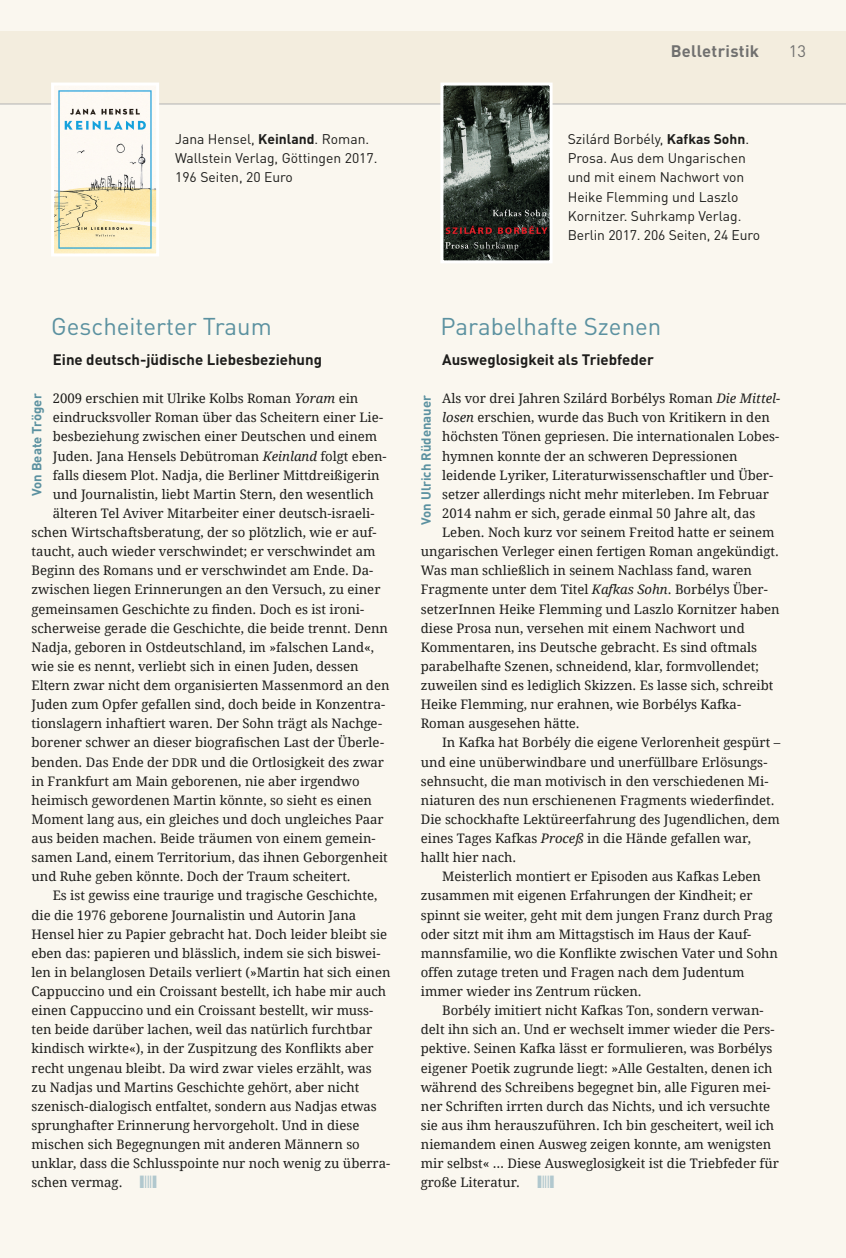
<style>
.page{position:relative;width:846px;height:1258px;background:#fff}
.page>*{position:absolute;margin:0;border:0;box-sizing:border-box;transform-origin:0 0}
.t1{font:24px "DINOT";color:#5b91a0}
.t2{font:700 16.5px "DINOT";letter-spacing:.02em;color:#70706f}
.t3{font:16.5px "DINOT";color:#70706f}
.t4{font:700 15px "DINOT";color:#1d1d1b}
.t5{font:13.8px/19px "DINOT";color:#1d1d1b}
.t6{font:13.2px "Droid Serif";color:#1d1d1b}
.t7{font:700 13.2px "DINOT";color:#5b91a0}
.s1{font-weight:700}
.s2{font-style:italic}
.s3{font-size:12px}
</style>
<div class="page">
<div style="left:0;top:0;width:845px;height:1258px;background:#faf7ef"></div>
<div style="left:0;top:32px;width:845px;height:72px;background:#f3edde"></div>
<hr style="left:0;top:104px;width:845px;height:1px;background:#b2b2b2">
<img style="left:55px;top:87px;width:100px;height:165px">
<div style="left:51px;top:83px;width:108px;height:173px;border:3px solid #fff"></div>
<img style="left:444px;top:87px;width:104px;height:172px">
<div style="left:440px;top:83px;width:112px;height:180px;border:3px solid #fff"></div>
<p class="t2" style="left:670px;top:40px;width:90px">Belletristik</p>
<p class="t3" style="left:788px;top:40px;width:19px">13</p>
<p class="t5" style="left:175px;top:129px;width:204px">Jana Hensel, <span class="s1">Keinland</span>. Roman.<br>Wallstein Verlag, Göttingen 2017.<br>196 Seiten, 20 Euro</p>
<p class="t5" style="left:567px;top:129px;width:194px">Szilárd Borbély, <span class="s1">Kafkas Sohn</span>.<br>Prosa. Aus dem Ungarischen und mit einem Nachwort von<br>Heike Flemming und Laszlo<br>Kornitzer. Suhrkamp Verlag.<br>Berlin 2017. 206 Seiten, 24 Euro</p>
<h1 class="t1" style="left:51px;top:310px;width:222px">Gescheiterter Traum</h1>
<p class="t4" style="left:53px;top:349px;width:271px">Eine deutsch-jüdische Liebesbeziehung</p>
<p class="t6" style="left:53px;top:390px;width:307px">2009 erschien mit Ulrike Kolbs Roman <span class="s2">Yoram</span> ein</p>
<p class="t6" style="left:53px;top:409px;width:332px">eindrucksvoller Roman über das Scheitern einer Lie-</p>
<p class="t6" style="left:53px;top:428px;width:326px">besbeziehung zwischen einer Deutschen und einem</p>
<p class="t6" style="left:53px;top:448px;width:335px">Juden. Jana Hensels Debütroman <span class="s2">Keinland</span> folgt eben-</p>
<p class="t6" style="left:53px;top:467px;width:328px">falls diesem Plot. Nadja, die Berliner Mittdreißigerin</p>
<p class="t6" style="left:53px;top:486px;width:322px">und Journalistin, liebt Martin Stern, den wesentlich</p>
<p class="t6" style="left:53px;top:505px;width:323px">älteren Tel Aviver Mitarbeiter einer deutsch-israeli-</p>
<p class="t6" style="left:31px;top:524px;width:346px">schen Wirtschaftsberatung, der so plötzlich, wie er auf-</p>
<p class="t6" style="left:31px;top:543px;width:345px">taucht, auch wieder verschwindet; er verschwindet am</p>
<p class="t6" style="left:31px;top:562px;width:343px">Beginn des Romans und er verschwindet am Ende. Da-</p>
<p class="t6" style="left:31px;top:581px;width:350px">zwischen liegen Erinnerungen an den Versuch, zu einer</p>
<p class="t6" style="left:31px;top:601px;width:334px">gemeinsamen Geschichte zu finden. Doch es ist ironi-</p>
<p class="t6" style="left:31px;top:620px;width:358px">scherweise gerade die Geschichte, die beide trennt. Denn</p>
<p class="t6" style="left:31px;top:639px;width:344px">Nadja, geboren in Ostdeutschland, im »falschen Land«,</p>
<p class="t6" style="left:31px;top:658px;width:328px">wie sie es nennt, verliebt sich in einen Juden, dessen</p>
<p class="t6" style="left:31px;top:677px;width:359px">Eltern zwar nicht dem organisierten Massenmord an den</p>
<p class="t6" style="left:31px;top:696px;width:355px">Juden zum Opfer gefallen sind, doch beide in Konzentra-</p>
<p class="t6" style="left:31px;top:715px;width:352px">tionslagern inhaftiert waren. Der Sohn trägt als Nachge-</p>
<p class="t6" style="left:31px;top:734px;width:354px">borener schwer an dieser biografischen Last der Überle-</p>
<p class="t6" style="left:31px;top:754px;width:354px">benden. Das Ende der <span class="s3">DDR</span> und die Ortlosigkeit des zwar</p>
<p class="t6" style="left:31px;top:773px;width:329px">in Frankfurt am Main geborenen, nie aber irgendwo</p>
<p class="t6" style="left:31px;top:792px;width:342px">heimisch gewordenen Martin könnte, so sieht es einen</p>
<p class="t6" style="left:31px;top:811px;width:353px">Moment lang aus, ein gleiches und doch ungleiches Paar</p>
<p class="t6" style="left:31px;top:830px;width:345px">aus beiden machen. Beide träumen von einem gemein-</p>
<p class="t6" style="left:31px;top:849px;width:358px">samen Land, einem Territorium, das ihnen Geborgenheit</p>
<p class="t6" style="left:31px;top:868px;width:320px">und Ruhe geben könnte. Doch der Traum scheitert.</p>
<p class="t6" style="left:53px;top:887px;width:326px">Es ist gewiss eine traurige und tragische Geschichte,</p>
<p class="t6" style="left:31px;top:907px;width:326px">die die 1976 geborene Journalistin und Autorin Jana</p>
<p class="t6" style="left:31px;top:926px;width:357px">Hensel hier zu Papier gebracht hat. Doch leider bleibt sie</p>
<p class="t6" style="left:31px;top:945px;width:350px">eben das: papieren und blässlich, indem sie sich biswei-</p>
<p class="t6" style="left:31px;top:964px;width:360px">len in belanglosen Details verliert (»Martin hat sich einen</p>
<p class="t6" style="left:31px;top:983px;width:356px">Cappuccino und ein Croissant bestellt, ich habe mir auch</p>
<p class="t6" style="left:31px;top:1002px;width:343px">einen Cappuccino und ein Croissant bestellt, wir muss-</p>
<p class="t6" style="left:31px;top:1021px;width:342px">ten beide darüber lachen, weil das natürlich furchtbar</p>
<p class="t6" style="left:31px;top:1040px;width:343px">kindisch wirkte«), in der Zuspitzung des Konflikts aber</p>
<p class="t6" style="left:31px;top:1060px;width:342px">recht ungenau bleibt. Da wird zwar vieles erzählt, was</p>
<p class="t6" style="left:31px;top:1079px;width:329px">zu Nadjas und Martins Geschichte gehört, aber nicht</p>
<p class="t6" style="left:31px;top:1098px;width:347px">szenisch-dialogisch entfaltet, sondern aus Nadjas etwas</p>
<p class="t6" style="left:31px;top:1117px;width:329px">sprunghafter Erinnerung hervorgeholt. Und in diese</p>
<p class="t6" style="left:31px;top:1136px;width:330px">mischen sich Begegnungen mit anderen Männern so</p>
<p class="t6" style="left:31px;top:1155px;width:360px">unklar, dass die Schlusspointe nur noch wenig zu überra-</p>
<p class="t6" style="left:31px;top:1174px;width:92px">schen vermag.</p>
<p class="t7" style="left:28px;top:496px;width:104px;rotate:-90deg">Von Beate Tröger</p>
<h1 class="t1" style="left:440px;top:310px;width:222px">Parabelhafte Szenen</h1>
<p class="t4" style="left:442px;top:349px;width:213px">Ausweglosigkeit als Triebfeder</p>
<p class="t6" style="left:442px;top:390px;width:339px">Als vor drei Jahren Szilárd Borbélys Roman <span class="s2">Die Mittel-</span></p>
<p class="t6" style="left:442px;top:409px;width:329px"><span class="s2">losen</span> erschien, wurde das Buch von Kritikern in den</p>
<p class="t6" style="left:442px;top:428px;width:338px">höchsten Tönen gepriesen. Die internationalen Lobes-</p>
<p class="t6" style="left:442px;top:448px;width:297px">hymnen konnte der an schweren Depressionen</p>
<p class="t6" style="left:442px;top:467px;width:332px">leidende Lyriker, Literaturwissenschaftler und Über-</p>
<p class="t6" style="left:442px;top:486px;width:328px">setzer allerdings nicht mehr miterleben. Im Februar</p>
<p class="t6" style="left:442px;top:505px;width:314px">2014 nahm er sich, gerade einmal 50 Jahre alt, das</p>
<p class="t6" style="left:442px;top:524px;width:334px">Leben. Noch kurz vor seinem Freitod hatte er seinem</p>
<p class="t6" style="left:421px;top:543px;width:359px">ungarischen Verleger einen fertigen Roman angekündigt.</p>
<p class="t6" style="left:421px;top:562px;width:333px">Was man schließlich in seinem Nachlass fand, waren</p>
<p class="t6" style="left:421px;top:581px;width:348px">Fragmente unter dem Titel <span class="s2">Kafkas Sohn</span>. Borbélys Über-</p>
<p class="t6" style="left:421px;top:601px;width:360px">setzerInnen Heike Flemming und Laszlo Kornitzer haben</p>
<p class="t6" style="left:421px;top:620px;width:325px">diese Prosa nun, versehen mit einem Nachwort und</p>
<p class="t6" style="left:421px;top:639px;width:338px">Kommentaren, ins Deutsche gebracht. Es sind oftmals</p>
<p class="t6" style="left:421px;top:658px;width:339px">parabelhafte Szenen, schneidend, klar, formvollendet;</p>
<p class="t6" style="left:421px;top:677px;width:354px">zuweilen sind es lediglich Skizzen. Es lasse sich, schreibt</p>
<p class="t6" style="left:421px;top:696px;width:321px">Heike Flemming, nur erahnen, wie Borbélys Kafka-</p>
<p class="t6" style="left:421px;top:715px;width:160px">Roman ausgesehen hätte.</p>
<p class="t6" style="left:442px;top:734px;width:340px">In Kafka hat Borbély die eigene Verlorenheit gespürt –</p>
<p class="t6" style="left:421px;top:754px;width:348px">und eine unüberwindbare und unerfüllbare Erlösungs-</p>
<p class="t6" style="left:421px;top:773px;width:349px">sehnsucht, die man motivisch in den verschiedenen Mi-</p>
<p class="t6" style="left:421px;top:792px;width:355px">niaturen des nun erschienenen Fragments wiederfindet.</p>
<p class="t6" style="left:421px;top:811px;width:360px">Die schockhafte Lektüreerfahrung des Jugendlichen, dem</p>
<p class="t6" style="left:421px;top:830px;width:331px">eines Tages Kafkas <span class="s2">Proceß</span> in die Hände gefallen war,</p>
<p class="t6" style="left:421px;top:849px;width:97px">hallt hier nach.</p>
<p class="t6" style="left:442px;top:868px;width:320px">Meisterlich montiert er Episoden aus Kafkas Leben</p>
<p class="t6" style="left:421px;top:887px;width:333px">zusammen mit eigenen Erfahrungen der Kindheit; er</p>
<p class="t6" style="left:421px;top:906px;width:353px">spinnt sie weiter, geht mit dem jungen Franz durch Prag</p>
<p class="t6" style="left:421px;top:926px;width:332px">oder sitzt mit ihm am Mittagstisch im Haus der Kauf-</p>
<p class="t6" style="left:421px;top:945px;width:358px">mannsfamilie, wo die Konflikte zwischen Vater und Sohn</p>
<p class="t6" style="left:421px;top:964px;width:325px">offen zutage treten und Fragen nach dem Judentum</p>
<p class="t6" style="left:421px;top:983px;width:222px">immer wieder ins Zentrum rücken.</p>
<p class="t6" style="left:442px;top:1002px;width:323px">Borbély imitiert nicht Kafkas Ton, sondern verwan-</p>
<p class="t6" style="left:421px;top:1021px;width:355px">delt ihn sich an. Und er wechselt immer wieder die Pers-</p>
<p class="t6" style="left:421px;top:1040px;width:353px">pektive. Seinen Kafka lässt er formulieren, was Borbélys</p>
<p class="t6" style="left:421px;top:1059px;width:353px">eigener Poetik zugrunde liegt: »Alle Gestalten, denen ich</p>
<p class="t6" style="left:421px;top:1079px;width:351px">während des Schreibens begegnet bin, alle Figuren mei-</p>
<p class="t6" style="left:421px;top:1098px;width:351px">ner Schriften irrten durch das Nichts, und ich versuchte</p>
<p class="t6" style="left:421px;top:1117px;width:355px">sie aus ihm herauszuführen. Ich bin gescheitert, weil ich</p>
<p class="t6" style="left:421px;top:1136px;width:352px">niemandem einen Ausweg zeigen konnte, am wenigsten</p>
<p class="t6" style="left:421px;top:1155px;width:359px">mir selbst« … Diese Ausweglosigkeit ist die Triebfeder für</p>
<p class="t6" style="left:421px;top:1174px;width:101px">große Literatur.</p>
<p class="t7" style="left:417px;top:525px;width:132px;rotate:-90deg">Von Ulrich Rüdenauer</p>
</div>
